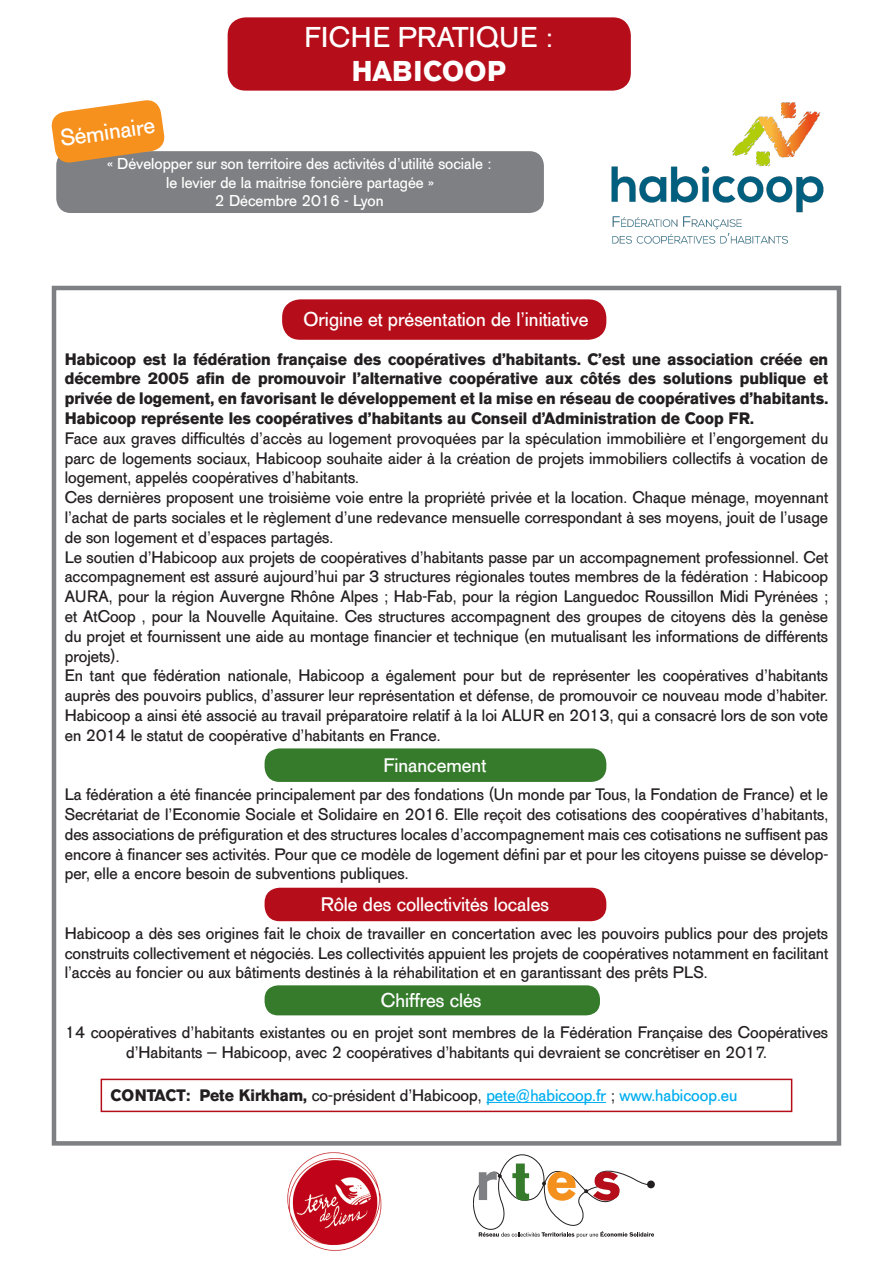
<style>
.page{position:relative;width:893px;height:1263px;background:#fff}
.page>*{position:absolute;margin:0;border:0;box-sizing:border-box;transform-origin:0 0}
.t1{font:28.5px "AG Old Face";letter-spacing:.02em;color:#fff}
.t2{font:700 28.5px "AG Old Face";letter-spacing:.02em;color:#fff}
.t3{font:22.95px "AG Old Face";color:#fff}
.t4{font:19.5px "AG Old Face";color:#fff}
.t5{font:16.5px/19.8px "AG Old Face";color:#231f20;text-align:justify}
.t6{font:700 16.5px/19.8px "AG Old Face";color:#231f20;text-align:justify}
.t7{font:16.5px "AG Old Face";color:#00aeef}
.t8{font:15.75px "AG Old Face";color:#fff}
.s1{font-weight:700;color:#231f20}
.s2{color:#231f20}
</style>
<div class="page">
<div style="left:52px;top:286px;width:789px;height:859px;border:4px solid #7e8083"></div>
<div style="left:228px;top:17px;width:403px;height:74px;background:#b50e1a;border-radius:18px"></div>
<div style="left:282px;top:299px;width:324px;height:41px;background:#b50e1a;border-radius:18px"></div>
<div style="left:265px;top:748px;width:341px;height:34px;background:#357b2b;border-radius:15px"></div>
<div style="left:265px;top:888px;width:341px;height:33px;background:#b50e1a;border-radius:15px"></div>
<div style="left:265px;top:985px;width:335px;height:30px;background:#357b2b;border-radius:14px"></div>
<hr style="left:486px;top:1102px;width:120px;height:1px;background:#00aeef">
<div style="left:101px;top:1079px;width:691px;height:33px;border:2px solid #b50e1a"></div>
<div style="left:56px;top:151px;width:488px;height:62px;background:#7e8083;border-radius:15px"></div>
<svg style="left:51px;top:100px;width:115px;height:64px"></svg>
<img style="left:611px;top:102px;width:213px;height:142px">
<svg style="left:473px;top:1154px;width:181px;height:84px"></svg>
<img style="left:287px;top:1152px;width:95px;height:99px">
<p class="t3" style="left:59px;top:125px;width:97px;rotate:-8deg">Séminaire</p>
<p class="t1" style="left:304px;top:21px;width:250px">FICHE PRATIQUE :</p>
<p class="t2" style="left:352px;top:54px;width:155px">HABICOOP</p>
<p class="t8" style="left:107px;top:154px;width:386px">« Développer sur son territoire des activités d’utilité sociale :</p>
<p class="t8" style="left:166px;top:173px;width:269px">le levier de la maitrise foncière partagée »</p>
<p class="t8" style="left:215px;top:192px;width:170px">2 Décembre 2016 - Lyon</p>
<p class="t4" style="left:303px;top:308px;width:287px">Origine et présentation de l’initiative</p>
<p class="t6" style="left:65px;top:349px;width:765px">Habicoop est la fédération française des coopératives d’habitants. C’est une association créée en décembre 2005 afin de promouvoir l’alternative coopérative aux côtés des solutions publique et privée de logement, en favorisant le développement et la mise en réseau de coopératives d’habitants.<br>Habicoop représente les coopératives d’habitants au Conseil d’Administration de Coop FR.</p>
<p class="t5" style="left:65px;top:428px;width:765px">Face aux graves difficultés d’accès au logement provoquées par la spéculation immobilière et l’engorgement du parc de logements sociaux, Habicoop souhaite aider à la création de projets immobiliers collectifs à vocation de logement, appelés coopératives d’habitants.</p>
<p class="t5" style="left:65px;top:488px;width:765px">Ces dernières proposent une troisième voie entre la propriété privée et la location. Chaque ménage, moyennant l’achat de parts sociales et le règlement d’une redevance mensuelle correspondant à ses moyens, jouit de l’usage de son logement et d’espaces partagés.</p>
<p class="t5" style="left:65px;top:547px;width:765px">Le soutien d’Habicoop aux projets de coopératives d’habitants passe par un accompagnement professionnel. Cet accompagnement est assuré aujourd’hui par 3 structures régionales toutes membres de la fédération : Habicoop AURA, pour la région Auvergne Rhône Alpes ; Hab-Fab, pour la région Languedoc Roussillon Midi Pyrénées ; et AtCoop , pour la Nouvelle Aquitaine. Ces structures accompagnent des groupes de citoyens dès la genèse du projet et fournissent une aide au montage financier et technique (en mutualisant les informations de différents projets).</p>
<p class="t5" style="left:65px;top:666px;width:765px">En tant que fédération nationale, Habicoop a également pour but de représenter les coopératives d’habitants auprès des pouvoirs publics, d’assurer leur représentation et défense, de promouvoir ce nouveau mode d’habiter.<br>Habicoop a ainsi été associé au travail préparatoire relatif à la loi ALUR en 2013, qui a consacré lors de son vote en 2014 le statut de coopérative d’habitants en France.</p>
<p class="t4" style="left:383px;top:754px;width:104px">Financement</p>
<p class="t5" style="left:65px;top:785px;width:765px">La fédération a été financée principalement par des fondations (Un monde par Tous, la Fondation de France) et le Secrétariat de l’Economie Sociale et Solidaire en 2016. Elle reçoit des cotisations des coopératives d’habitants, des associations de préfiguration et des structures locales d’accompagnement mais ces cotisations ne suffisent pas encore à financer ses activités. Pour que ce modèle de logement défini par et pour les citoyens puisse se dévelop&shy;per, elle a encore besoin de subventions publiques.</p>
<p class="t4" style="left:321px;top:893px;width:230px">Rôle des collectivités locales</p>
<p class="t5" style="left:65px;top:923px;width:765px">Habicoop a dès ses origines fait le choix de travailler en concertation avec les pouvoirs publics pour des projets construits collectivement et négociés. Les collectivités appuient les projets de coopératives notamment en facilitant l’accès au foncier ou aux bâtiments destinés à la réhabilitation et en garantissant des prêts PLS.</p>
<p class="t4" style="left:381px;top:989px;width:102px">Chiffres clés</p>
<p class="t5" style="left:65px;top:1022px;width:765px;text-align:center">14 coopératives d’habitants existantes ou en projet sont membres de la Fédération Française des Coopératives d’Habitants – Habicoop, avec 2 coopératives d’habitants qui devraient se concrètiser en 2017.</p>
<p class="t7" style="left:111px;top:1086px;width:628px"><span class="s1">CONTACT: Pete Kirkham,</span> <span class="s2">co-président d’Habicoop,</span> pete@habicoop.fr <span class="s2">;</span> www.habicoop.eu</p>
</div>
